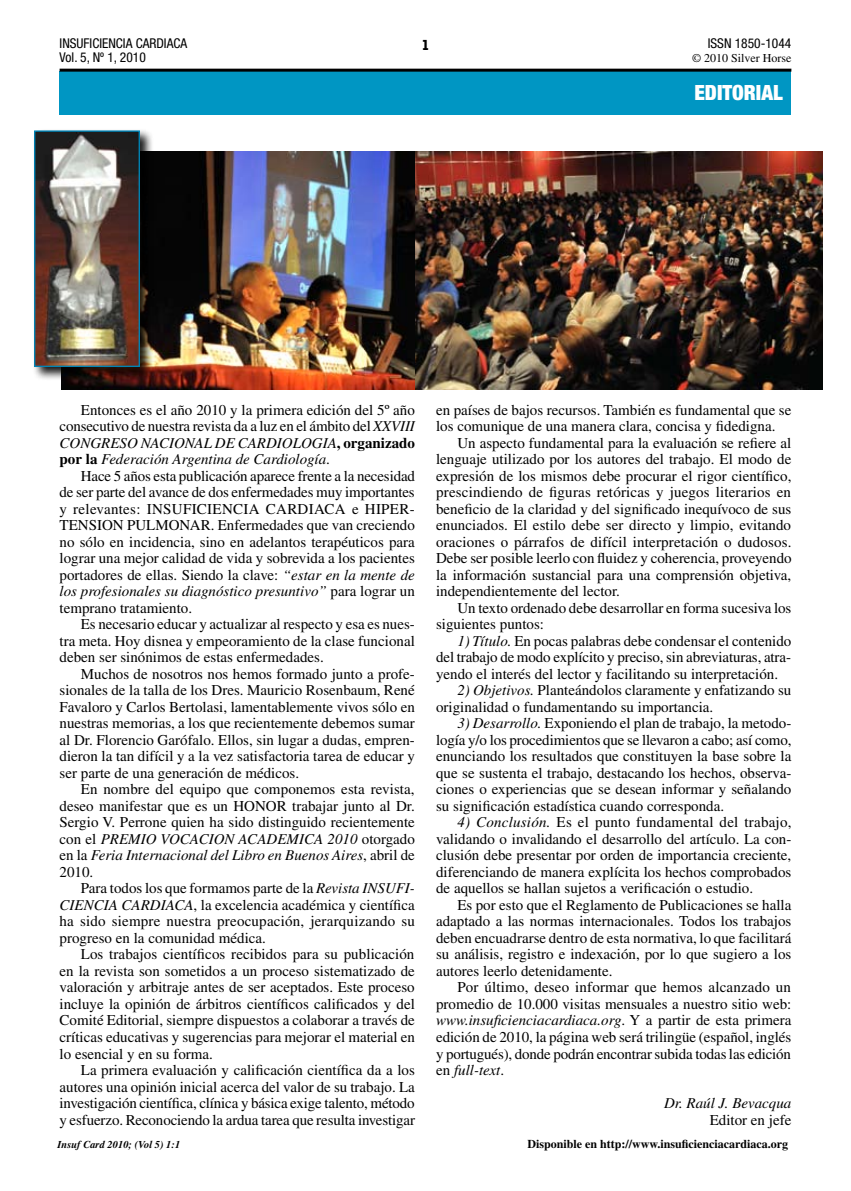
<style>
.page{position:relative;width:851px;height:1191px;background:#fff}
.page>*{position:absolute;margin:0;border:0;box-sizing:border-box;transform-origin:0 0}
.t1{font:900 condensed 21px "Helvetica Neue LT Std";color:#fff}
.t2{font:15px/16.5px "Times LT Std";color:#000;text-align:justify}
.t3{font:italic 15px "Times LT Std";color:#000}
.t4{font:700 15px "Rockwell";color:#000}
.t5{font:condensed 13.5px/14.4px "Helvetica Neue LT Std";color:#000}
.t6{font:700 12px "Times LT Std";color:#000}
.t7{font:700 condensed 12px "Helvetica Neue LT Std";color:#000}
.t8{font:12px "Times LT Std";color:#000}
.t9{font:italic 700 10.5px "Times LT Std";color:#000}
.s1{font-style:italic}
.s2{font-weight:700}
</style>
<div class="page">
<img style="left:415px;top:151px;width:407px;height:238px">
<div style="left:60px;top:71px;width:730px;height:44px;background:#0096c3"></div>
<hr style="left:60px;top:69px;width:731px;height:3px;background:#000">
<img style="left:62px;top:151px;width:353px;height:238px">
<div style="left:32px;top:128px;width:122px;height:253px;background:#000;opacity:.9"></div>
<img style="left:36px;top:132px;width:102px;height:233px">
<div style="left:34px;top:130px;width:106px;height:237px;border:1px solid #0084b5"></div>
<p class="t5" style="left:60px;top:36px;width:129px">INSUFICIENCIA CARDIACA<br>Vol. 5, Nº 1, 2010</p>
<p class="t4" style="left:421px;top:35px;width:10px">1</p>
<p class="t7" style="left:667px;top:35px;width:125px">JC Modenesi y AM Crespo</p>
<p class="t5" style="left:707px;top:36px;width:85px">ISSN 1850-1044</p>
<p class="t8" style="left:692px;top:52px;width:101px">© 2010 Silver Horse</p>
<h1 class="t1" style="left:694px;top:79px;width:90px">EDITORIAL</h1>
<p class="t2" style="left:60px;top:401px;width:357px;text-indent:21px">Entonces es el año 2010 y la primera edición del 5º año consecutivo de nuestra revista da a luz en el ámbito del <span class="s1">XXVIII CONGRESO NACIONAL DE CARDIOLOGIA</span><span class="s2">, organizado por la</span> <span class="s1">Federación Argentina de Cardiología</span>.</p>
<p class="t2" style="left:60px;top:467px;width:357px;text-indent:21px">Hace 5 años esta publicación aparece frente a la necesidad de ser parte del avance de dos enfermedades muy importantes y relevantes: INSUFICIENCIA CARDIACA e HIPER-TENSION PULMONAR. Enfermedades que van creciendo no sólo en incidencia, sino en adelantos terapéuticos para lograr una mejor calidad de vida y sobrevida a los pacientes portadores de ellas. Siendo la clave: <span class="s1">“estar en la mente de los profesionales su diagnóstico presuntivo”</span> para lograr un temprano tratamiento.</p>
<p class="t2" style="left:60px;top:616px;width:357px;text-indent:21px">Es necesario educar y actualizar al respecto y esa es nues&shy;tra meta. Hoy disnea y empeoramiento de la clase funcional deben ser sinónimos de estas enfermedades.</p>
<p class="t2" style="left:60px;top:665px;width:357px;text-indent:21px">Muchos de nosotros nos hemos formado junto a profe&shy;sionales de la talla de los Dres. Mauricio Rosenbaum, René Favaloro y Carlos Bertolasi, lamentablemente vivos sólo en nuestras memorias, a los que recientemente debemos sumar al Dr. Florencio Garófalo. Ellos, sin lugar a dudas, empren&shy;dieron la tan difícil y a la vez satisfactoria tarea de educar y ser parte de una generación de médicos.</p>
<p class="t2" style="left:60px;top:781px;width:357px;text-indent:21px">En nombre del equipo que componemos esta revista, deseo manifestar que es un HONOR trabajar junto al Dr.<br>Sergio V. Perrone quien ha sido distinguido recientemente con el <span class="s1">PREMIO VOCACION ACADEMICA 2010</span> otorgado en la <span class="s1">Feria Internacional del Libro en Buenos Aires</span>, abril de 2010.</p>
<p class="t2" style="left:60px;top:880px;width:357px;text-indent:21px">Para todos los que formamos parte de la <span class="s1">Revista INSUFI-CIENCIA CARDIACA</span>, la excelencia académica y científica ha sido siempre nuestra preocupación, jerarquizando su progreso en la comunidad médica.</p>
<p class="t2" style="left:60px;top:946px;width:357px;text-indent:21px">Los trabajos científicos recibidos para su publicación en la revista son sometidos a un proceso sistematizado de valoración y arbitraje antes de ser aceptados. Este proceso incluye la opinión de árbitros científicos calificados y del Comité Editorial, siempre dispuestos a colaborar a través de críticas educativas y sugerencias para mejorar el material en lo esencial y en su forma.</p>
<p class="t2" style="left:60px;top:1061px;width:357px;text-indent:21px">La primera evaluación y calificación científica da a los autores una opinión inicial acerca del valor de su trabajo. La investigación científica, clínica y básica exige talento, método y esfuerzo. Reconociendo la ardua tarea que resulta investigar</p>
<p class="t2" style="left:436px;top:401px;width:357px">en países de bajos recursos. También es fundamental que se los comunique de una manera clara, concisa y fidedigna.</p>
<p class="t2" style="left:436px;top:434px;width:357px;text-indent:21px">Un aspecto fundamental para la evaluación se refiere al lenguaje utilizado por los autores del trabajo. El modo de expresión de los mismos debe procurar el rigor científico, prescindiendo de figuras retóricas y juegos literarios en beneficio de la claridad y del significado inequívoco de sus enunciados. El estilo debe ser directo y limpio, evitando oraciones o párrafos de difícil interpretación o dudosos.<br>Debe ser posible leerlo con fluidez y coherencia, proveyendo la información sustancial para una comprensión objetiva, independientemente del lector.</p>
<p class="t2" style="left:436px;top:599px;width:357px;text-indent:21px">Un texto ordenado debe desarrollar en forma sucesiva los siguientes puntos:</p>
<p class="t2" style="left:436px;top:632px;width:357px;text-indent:21px"><span class="s1">1) Título.</span> En pocas palabras debe condensar el contenido del trabajo de modo explícito y preciso, sin abreviaturas, atra&shy;yendo el interés del lector y facilitando su interpretación.</p>
<p class="t2" style="left:436px;top:682px;width:357px;text-indent:21px"><span class="s1">2) Objetivos.</span> Planteándolos claramente y enfatizando su originalidad o fundamentando su importancia.</p>
<p class="t2" style="left:436px;top:715px;width:357px;text-indent:21px"><span class="s1">3) Desarrollo.</span> Exponiendo el plan de trabajo, la metodo&shy;logía y/o los procedimientos que se llevaron a cabo; así como, enunciando los resultados que constituyen la base sobre la que se sustenta el trabajo, destacando los hechos, observa&shy;ciones o experiencias que se desean informar y señalando su significación estadística cuando corresponda.</p>
<p class="t2" style="left:436px;top:814px;width:357px;text-indent:21px"><span class="s1">4) Conclusión.</span> Es el punto fundamental del trabajo, validando o invalidando el desarrollo del artículo. La con&shy;clusión debe presentar por orden de importancia creciente, diferenciando de manera explícita los hechos comprobados de aquellos se hallan sujetos a verificación o estudio.</p>
<p class="t2" style="left:436px;top:896px;width:357px;text-indent:21px">Es por esto que el Reglamento de Publicaciones se halla adaptado a las normas internacionales. Todos los trabajos deben encuadrarse dentro de esta normativa, lo que facilitará su análisis, registro e indexación, por lo que sugiero a los autores leerlo detenidamente.</p>
<p class="t2" style="left:436px;top:979px;width:357px;text-indent:21px">Por último, deseo informar que hemos alcanzado un promedio de 10.000 visitas mensuales a nuestro sitio web: <span class="s1">www.insuficienciacardiaca.org</span>. Y a partir de esta primera edición de 2010, la página web será trilingüe (español, inglés y portugués), donde podrán encontrar subida todas las edición en <span class="s1">full-text</span>.</p>
<p class="t3" style="left:664px;top:1094px;width:129px">Dr. Raúl J. Bevacqua</p>
<p class="t2" style="left:709px;top:1111px;width:83px">Editor en jefe</p>
<p class="t9" style="left:57px;top:1137px;width:124px">Insuf Card 2010; (Vol 5) 1:1</p>
<p class="t6" style="left:527px;top:1137px;width:262px">Disponible en http://www.insuficienciacardiaca.org</p>
</div>
